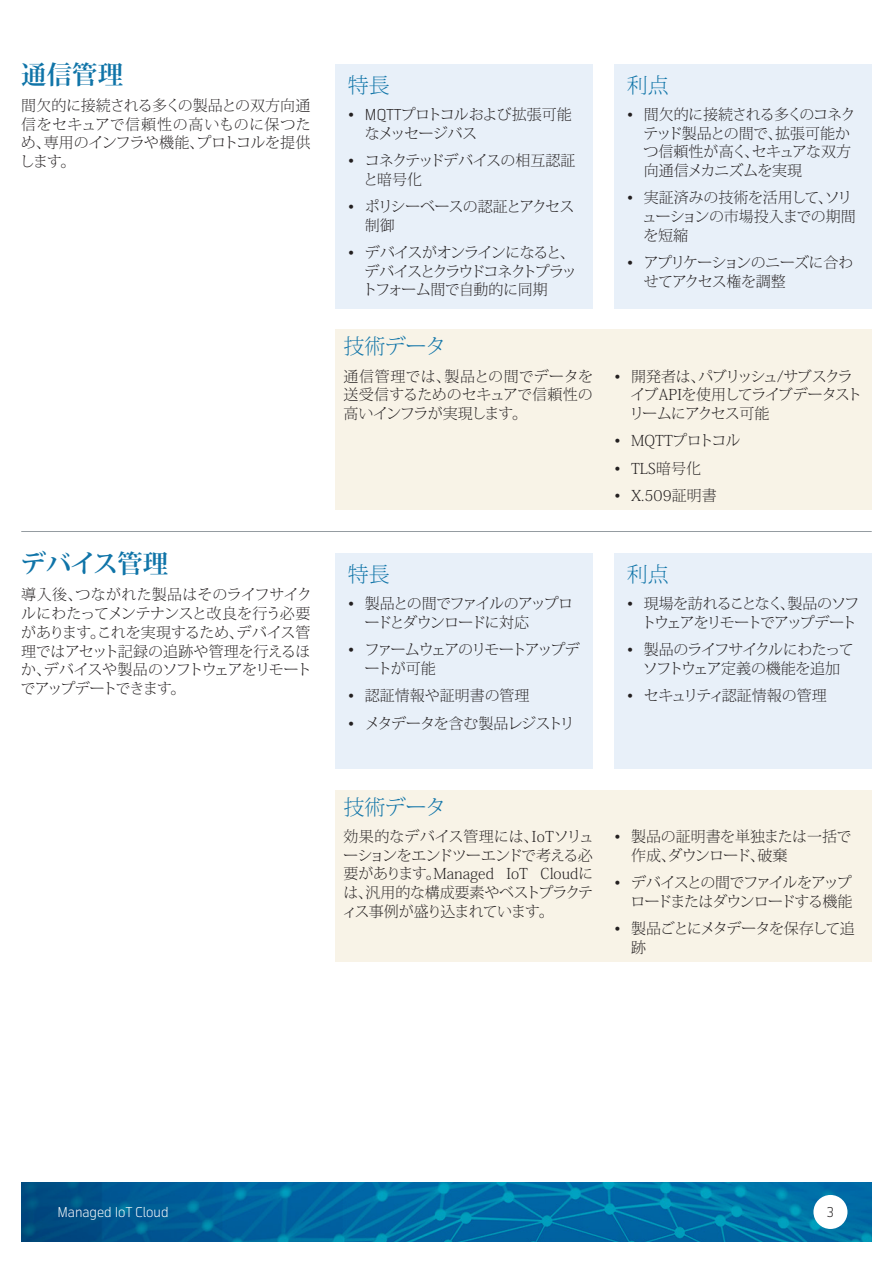
<style>
.page{position:relative;width:893px;height:1263px;background:#fff}
.page>*{position:absolute;margin:0;border:0;box-sizing:border-box;transform-origin:0 0}
.Mellomheading_bold{font:700 25.5px "Koz Min Pr 6 N";letter-spacing:-.005em;color:#0f74a8}
.mellomheading_mincho{font:200 21px "Koz Min Pr 6 N";letter-spacing:-.005em;color:#0f74a8}
.Brød_mincho{font:200 15px/18.8px "Koz Min Pr 6 N";letter-spacing:-.01em;color:#231f20;text-align:justify}
.Bullets_mincho{font:200 15px/18.8px "Koz Min Pr 6 N";letter-spacing:-.06em;color:#231f20}
.Bullets_mincho-2{font:200 15px/18.8px "Koz Min Pr 6 N";letter-spacing:-.04em;color:#231f20}
.Bullets_mincho-3{font:200 15px/18.8px "Koz Min Pr 6 N";letter-spacing:-.08em;color:#231f20}
.Bullets_mincho-4{font:200 15px/18.8px "Koz Min Pr 6 N";letter-spacing:-.02em;color:#231f20}
.Bullets_mincho-5{font:200 15px/18.8px "Koz Min Pr 6 N";letter-spacing:-.015em;color:#231f20}
.Bullets_mincho-6{font:200 15px/18.8px "Koz Min Pr 6 N";letter-spacing:-.1em;color:#231f20;text-align:right}
.Bullets_mincho-7{font:200 15px/18.8px "Koz Min Pr 6 N";letter-spacing:-.11em;color:#231f20}
.Bullets_mincho-8{font:200 15px "Koz Min Pr 6 N";color:#231f20}
.t1{font:300 13.5px "Telenor";color:#fff}
.t2{font:300 13.5px "Telenor";color:#231f20}
.s1{font-family:"Telenor";font-weight:300}
</style>
<div class="page">
<img style="left:21px;top:1182px;width:851px;height:60px">
<div style="left:813px;top:1195px;width:34px;height:34px;background:#fff;border-radius:50%"></div>
<hr style="left:21px;top:531px;width:851px;height:1px;background:#959ca1">
<div style="left:335px;top:64px;width:258px;height:244px;background:#e8f0f9"></div>
<div style="left:614px;top:64px;width:258px;height:244px;background:#e8f0f9"></div>
<div style="left:335px;top:330px;width:537px;height:180px;background:#f8f3e7"></div>
<div style="left:335px;top:553px;width:258px;height:216px;background:#e8f0f9"></div>
<div style="left:614px;top:553px;width:258px;height:216px;background:#e8f0f9"></div>
<div style="left:335px;top:790px;width:537px;height:172px;background:#f8f3e7"></div>
<p class="Mellomheading_bold" style="left:21px;top:60px;width:104px">通信管理</p>
<p class="Brød_mincho" style="left:20px;top:96px;width:292px">間欠的に接続される多くの製品との双方向通信をセキュアで信頼性の高いものに保つため、専用のインフラや機能、プロトコルを提供します。</p>
<p class="Mellomheading_bold" style="left:20px;top:549px;width:149px">デバイス管理</p>
<p class="Brød_mincho" style="left:21px;top:586px;width:293px">導入後、つながれた製品はそのライフサイクルにわたってメンテナンスと改良を行う必要があります。これを実現するため、デバイス管理ではアセット記録の追跡や管理を行えるほか、デバイスや製品のソフトウェアをリモートでアップデートできます。</p>
<p class="mellomheading_mincho" style="left:348px;top:73px;width:43px">特長</p>
<p class="Bullets_mincho" style="left:365px;top:105px;width:209px;text-indent:-17px">• <span class="s1">MQTT</span>プロトコルおよび拡張可能なメッセージバス</p>
<p class="Bullets_mincho-2" style="left:363px;top:151px;width:214px;text-indent:-15px">• コネクテッドデバイスの相互認証と暗号化</p>
<p class="Bullets_mincho" style="left:365px;top:197px;width:211px;text-indent:-17px">• ポリシーベースの認証とアクセス制御</p>
<p class="Bullets_mincho" style="left:363px;top:243px;width:216px;text-align:justify;text-indent:-15px">• デバイスがオンラインになると、デバイスとクラウドコネクトプラットフォーム間で自動的に同期</p>
<p class="mellomheading_mincho" style="left:627px;top:73px;width:43px">利点</p>
<p class="Bullets_mincho-2" style="left:643px;top:105px;width:214px;text-indent:-17px">• 間欠的に接続される多くのコネクテッド製品との間で、拡張可能かつ信頼性が高く、セキュアな双方向通信メカニズムを実現</p>
<p class="Bullets_mincho-5" style="left:642px;top:189px;width:215px;text-indent:-16px">• 実証済みの技術を活用して、ソリューションの市場投入までの期間を短縮</p>
<p class="Bullets_mincho-2" style="left:644px;top:254px;width:211px;text-indent:-17px">• アプリケーションのニーズに合わせてアクセス権を調整</p>
<p class="mellomheading_mincho" style="left:344px;top:335px;width:104px">技術データ</p>
<p class="Brød_mincho" style="left:344px;top:367px;width:251px">通信管理では、製品との間でデータを送受信するためのセキュアで信頼性の高いインフラが実現します。</p>
<p class="Bullets_mincho" style="left:629px;top:367px;width:234px;text-indent:-15px">• 開発者は、パブリッシュ/サブスクライブAPIを使用してライブデータストリームにアクセス可能</p>
<p class="Bullets_mincho" style="left:614px;top:432px;width:128px">• MQTTプロトコル</p>
<p class="Bullets_mincho" style="left:614px;top:459px;width:88px">• TLS暗号化</p>
<p class="Bullets_mincho" style="left:614px;top:486px;width:104px">• X.509証明書</p>
<p class="mellomheading_mincho" style="left:348px;top:562px;width:43px">特長</p>
<p class="Bullets_mincho-3" style="left:365px;top:595px;width:210px;text-indent:-17px">• 製品との間でファイルのアップロードとダウンロードに対応</p>
<p class="Bullets_mincho-7" style="left:365px;top:641px;width:217px;text-indent:-17px">• ファームウェアのリモートアップデートが可能</p>
<p class="Bullets_mincho-8" style="left:348px;top:687px;width:183px">• 認証情報や証明書の管理</p>
<p class="Bullets_mincho" style="left:348px;top:714px;width:229px">• メタデータを含む製品レジストリ</p>
<p class="mellomheading_mincho" style="left:627px;top:562px;width:43px">利点</p>
<p class="Bullets_mincho-6" style="left:627px;top:595px;width:234px">• 現場を訪れることなく、製品のソフトウェアをリモートでアップデート</p>
<p class="Bullets_mincho" style="left:627px;top:641px;width:228px;text-align:center">• 製品のライフサイクルにわたってソフトウェア定義の機能を追加</p>
<p class="Bullets_mincho-4" style="left:627px;top:687px;width:201px">• セキュリティ認証情報の管理</p>
<p class="mellomheading_mincho" style="left:344px;top:795px;width:104px">技術データ</p>
<p class="Brød_mincho" style="left:342px;top:827px;width:254px">効果的なデバイス管理には、IoTソリューションをエンドツーエンドで考える必要があります。Managed IoT Cloudには、汎用的な構成要素やベストプラクティス事例が盛り込まれています。</p>
<p class="Bullets_mincho-4" style="left:631px;top:827px;width:222px;text-indent:-17px">• 製品の証明書を単独または一括で作成、ダウンロード、破棄</p>
<p class="Bullets_mincho-3" style="left:614px;top:873px;width:240px;text-align:right">• デバイスとの間でファイルをアップロードまたはダウンロードする機能</p>
<p class="Bullets_mincho-3" style="left:631px;top:919px;width:225px;text-indent:-17px">• 製品ごとにメタデータを保存して追跡</p>
<p class="t1" style="left:57px;top:1204px;width:113px">Managed IoT Cloud</p>
<p class="t2" style="left:827px;top:1204px;width:9px">3</p>
</div>
